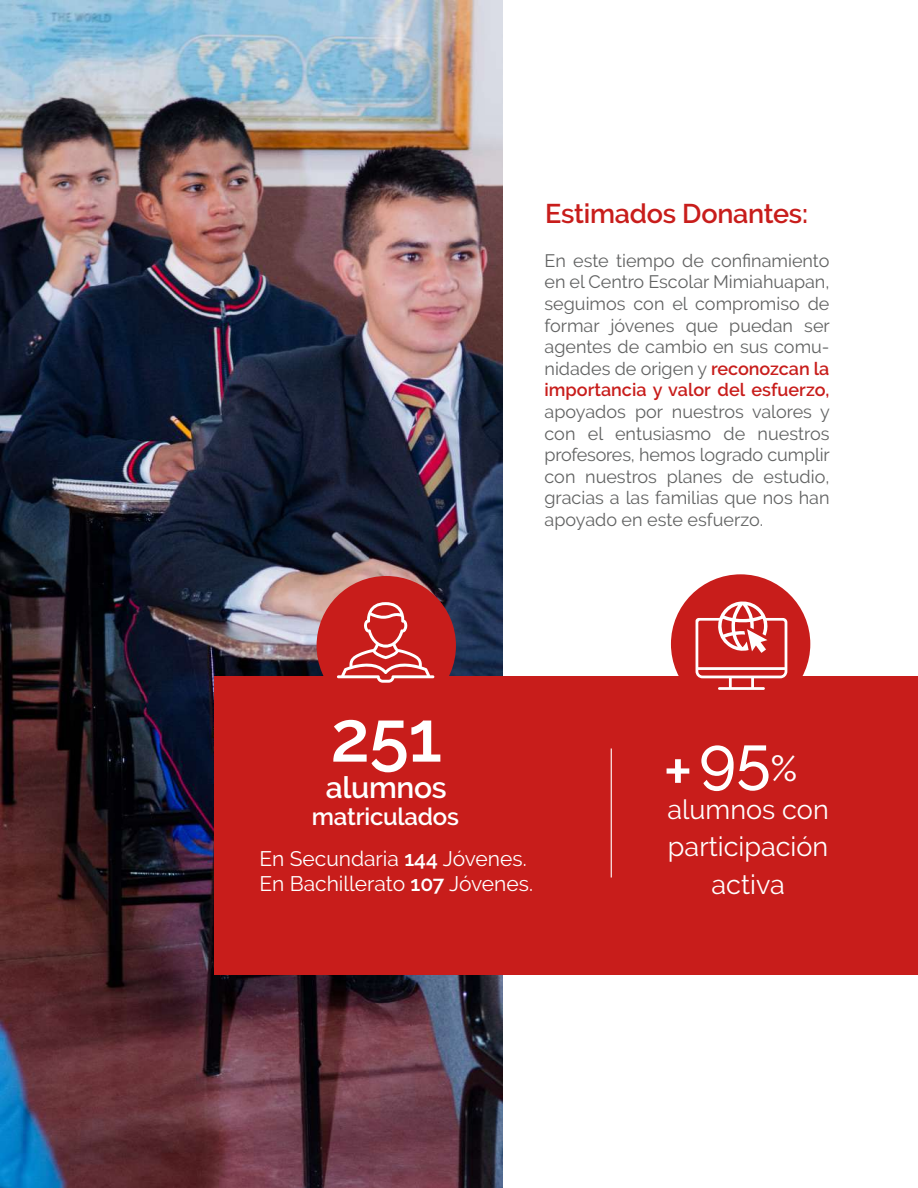
<style>
.page{position:relative;width:918px;height:1188px;background:#fff}
.page>*{position:absolute;margin:0;border:0;box-sizing:border-box;transform-origin:0 0}
.t1{font:600 72px "Raleway";color:#fff}
.t2{font:500 72px "Raleway";color:#fff}
.t3{font:500 63px "Raleway";color:#fff}
.t4{font:600 30px "Raleway";letter-spacing:-.01em;color:#fff}
.t5{font:27px/37.5px "Raleway";color:#fff;text-align:center}
.t6{font:600 27px "Raleway";letter-spacing:-.01em;color:#c81d1b}
.t7{font:600 24px "Raleway";letter-spacing:-.01em;color:#fff}
.t8{font:21px/25.2px "Raleway";color:#fff}
.t9{font:18px/21.6px "Raleway";color:#626363;text-align:justify}
.s1{font-weight:600;color:#c81d1b}
.s2{font-weight:600}
.s3{font-size:36px}
</style>
<div class="page">
<img style="left:0;top:0;width:502px;height:1188px">
<div style="left:214px;top:676px;width:704px;height:299px;background:#c81d1b"></div>
<div style="left:317px;top:576px;width:139px;height:139px;background:#c81d1b;border-radius:50%"></div>
<div style="left:671px;top:574px;width:139px;height:140px;background:#c81d1b;border-radius:50%"></div>
<svg style="left:337px;top:602px;width:97px;height:81px"></svg>
<svg style="left:696px;top:601px;width:91px;height:89px"></svg>
<hr style="left:611px;top:748px;width:1px;height:130px;background:#fff">
<h3 class="t6" style="left:545px;top:198px;width:264px">Estimados Donantes:</h3>
<p class="t9" style="left:545px;top:250px;width:287px">En este tiempo de confinamiento en el Centro Escolar Mimiahuapan, seguimos con el compromiso de formar jóvenes que puedan ser agentes de cambio en sus comu&shy;nidades de origen y <span class="s1">reconozcan la importancia y valor del esfuerzo,</span></p>
<p class="t9" style="left:545px;top:401px;width:287px">apoyados por nuestros valores y con el entusiasmo de nuestros profesores, hemos logrado cumplir con nuestros planes de estudio, gracias a las familias que nos han apoyado en este esfuerzo.</p>
<h1 class="t1" style="left:330px;top:695px;width:113px">251</h1>
<h3 class="t4" style="left:326px;top:770px;width:123px">alumnos</h3>
<h3 class="t7" style="left:312px;top:803px;width:149px">matriculados</h3>
<p class="t8" style="left:260px;top:846px;width:275px">En Secundaria <span class="s2">144</span> Jóvenes.<br>En Bachillerato <span class="s2">107</span> Jóvenes.</p>
<h2 class="t3" style="left:699px;top:723px;width:100px">95<span class="s3">%</span></h2>
<h3 class="t5" style="left:668px;top:791px;width:163px">alumnos con participación activa</h3>
<h1 class="t2" style="left:663px;top:730px;width:31px">+</h1>
</div>
